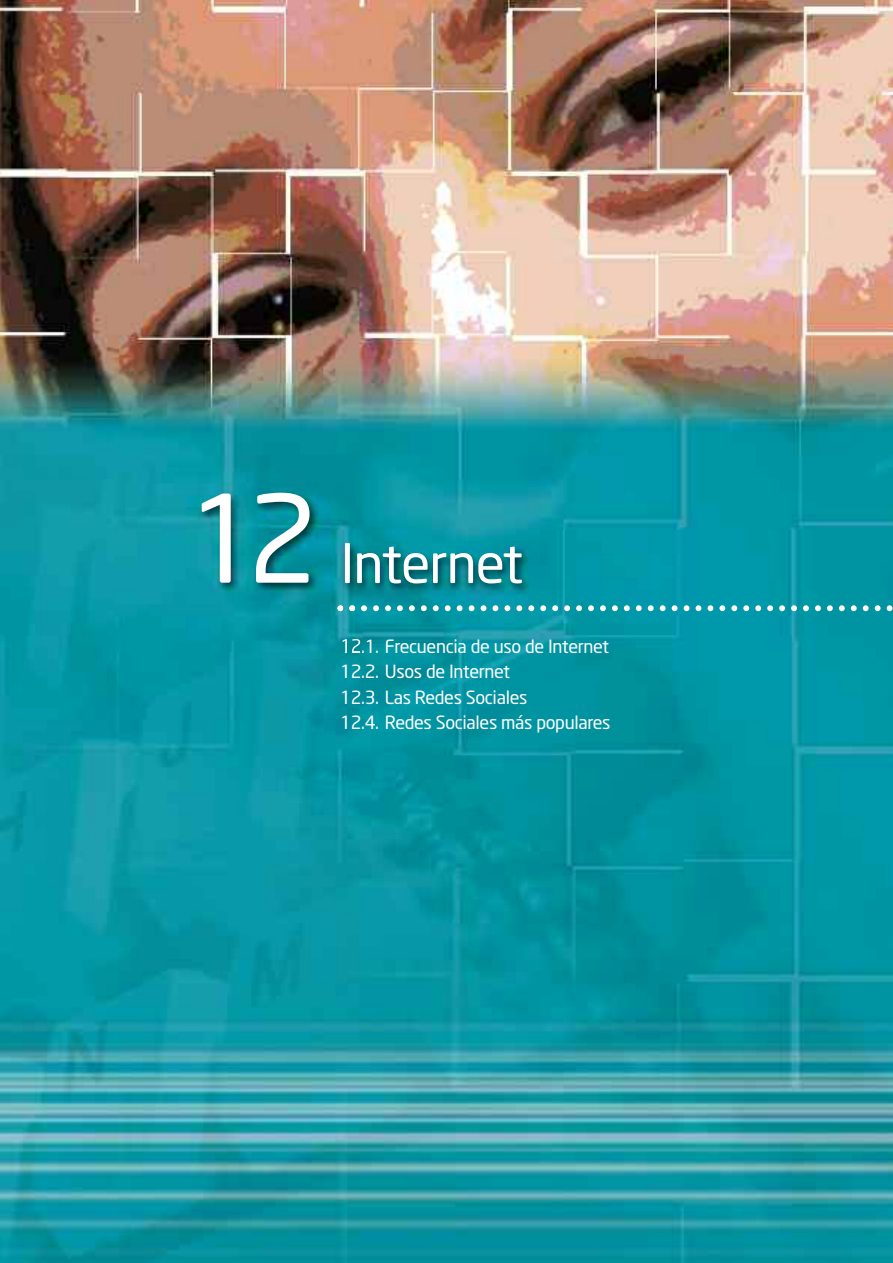
<style>
.page{position:relative;width:893px;height:1263px;background:#fff}
.page>*{position:absolute;margin:0;border:0;box-sizing:border-box;transform-origin:0 0}
.t1{font:120px "Neo Sans";color:#fff}
.t2{font:54px "Neo Sans";letter-spacing:-.02em;color:#fff}
.t3{font:18px/25.5px "Neo Sans";letter-spacing:-.02em;color:#fff}
</style>
<div class="page">
<img style="left:0;top:0;width:893px;height:1263px">
<img style="left:114px;top:472px;width:249px;height:180px">
<img style="left:331px;top:530px;width:32px;height:85px">
<img style="left:345px;top:543px;width:18px;height:40px">
<img style="left:343px;top:639px;width:20px;height:13px">
<svg style="left:337px;top:605px;width:556px;height:6px"></svg>
<h1 class="t1" style="left:186px;top:493px;width:135px">12</h1>
<h2 class="t2" style="left:340px;top:543px;width:184px">Internet</h2>
<p class="t3" style="left:340px;top:635px;width:272px">12.1. Frecuencia de uso de Internet<br>12.2. Usos de Internet<br>12.3. Las Redes Sociales<br>12.4. Redes Sociales más populares</p>
</div>
